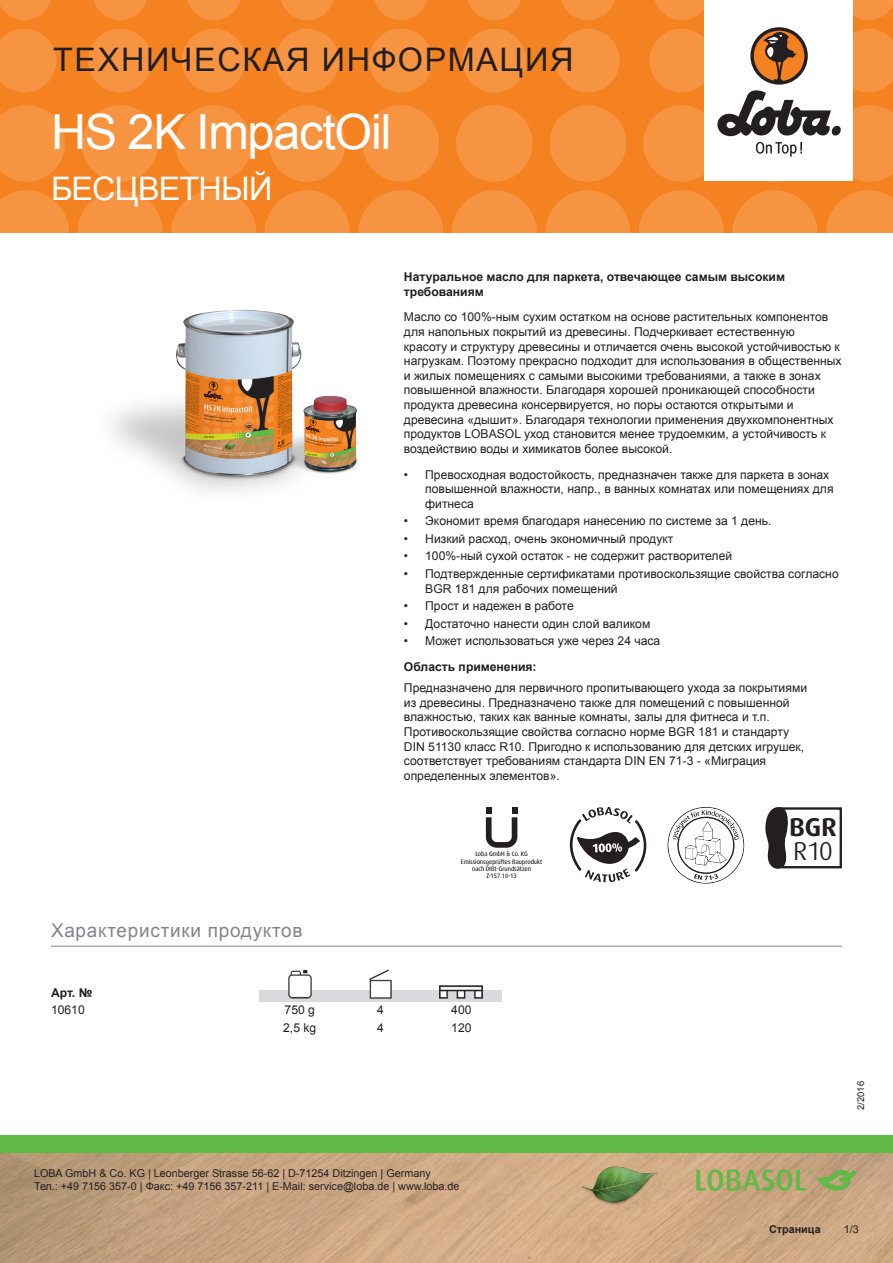
<style>
.page{position:relative;width:893px;height:1263px;background:#fff}
.page>*{position:absolute;margin:0;border:0;box-sizing:border-box;transform-origin:0 0}
.t1{font:48.6px "Arial";letter-spacing:-.025em;color:#fff}
.t2{font:32.4px "Arial";letter-spacing:.05em;color:#231f20}
.t3{font:32.4px "Arial";letter-spacing:-.025em;color:#fff}
.Logos_Erweiterung{font:700 expanded 25.8px/24.3px "Dax Pro";color:#231f20;scale:.88 1}
.Titel_grau{font:18.9px "Arial";letter-spacing:.04em;color:#82858b}
.Text{font:12.15px/14.5px "Arial";color:#231f20}
.Text_Bold{font:700 12.15px/14.5px "Arial";color:#231f20}
.Text_zentriert{font:12.15px "Arial";color:#231f20}
.Pagina{font:10.8px/12.9px "Arial";color:#231f20}
.t4{font:700 10.8px "Arial";color:#231f20}
.t5{font:9.45px "Arial";color:#231f20}
.DIBT{font:500 expanded 6.45px/7.5px "Dax Pro";color:#231f20;text-align:center;scale:.82 1}
.s1{font-weight:400}
</style>
<div class="page">
<div style="left:0;top:0;width:893px;height:233px;background:#f58220"></div>
<svg style="left:0;top:190px;width:69px;height:43px"></svg>
<svg style="left:78px;top:190px;width:85px;height:85px;fill:#f69441"></svg>
<svg style="left:171px;top:190px;width:85px;height:85px;fill:#f69441"></svg>
<svg style="left:265px;top:190px;width:85px;height:85px;fill:#f69441"></svg>
<svg style="left:358px;top:190px;width:85px;height:85px;fill:#f69441"></svg>
<svg style="left:545px;top:190px;width:85px;height:85px;fill:#f69441"></svg>
<svg style="left:452px;top:190px;width:85px;height:85px;fill:#f69441"></svg>
<svg style="left:732px;top:190px;width:85px;height:85px;fill:#f69441"></svg>
<svg style="left:639px;top:190px;width:85px;height:85px;fill:#f69441"></svg>
<svg style="left:826px;top:190px;width:67px;height:43px"></svg>
<svg style="left:0;top:105px;width:65px;height:77px"></svg>
<svg style="left:82px;top:105px;width:76px;height:77px"></svg>
<svg style="left:175px;top:105px;width:77px;height:77px"></svg>
<svg style="left:269px;top:105px;width:76px;height:77px"></svg>
<svg style="left:456px;top:105px;width:77px;height:77px"></svg>
<svg style="left:362px;top:105px;width:77px;height:77px"></svg>
<svg style="left:550px;top:105px;width:76px;height:77px"></svg>
<svg style="left:0;top:29px;width:56px;height:63px"></svg>
<svg style="left:182px;top:29px;width:64px;height:63px"></svg>
<svg style="left:88px;top:29px;width:64px;height:63px"></svg>
<svg style="left:275px;top:29px;width:64px;height:63px"></svg>
<svg style="left:462px;top:29px;width:64px;height:63px"></svg>
<svg style="left:369px;top:29px;width:64px;height:63px"></svg>
<svg style="left:556px;top:29px;width:64px;height:63px"></svg>
<svg style="left:0;top:0;width:51px;height:20px"></svg>
<svg style="left:187px;top:0;width:53px;height:20px"></svg>
<svg style="left:468px;top:0;width:53px;height:20px"></svg>
<svg style="left:655px;top:0;width:49px;height:20px"></svg>
<svg style="left:93px;top:0;width:54px;height:20px"></svg>
<svg style="left:374px;top:0;width:54px;height:20px"></svg>
<svg style="left:281px;top:0;width:53px;height:20px"></svg>
<svg style="left:561px;top:0;width:54px;height:20px"></svg>
<svg style="left:853px;top:0;width:40px;height:20px"></svg>
<img style="left:0;top:1152px;width:893px;height:111px">
<div style="left:0;top:1135px;width:893px;height:17px;background:#60bb46"></div>
<div style="left:704px;top:0;width:149px;height:181px;background:#fff"></div>
<svg style="left:643px;top:28px;width:250px;height:154px"></svg>
<img style="left:578px;top:1161px;width:82px;height:81px">
<svg style="left:696px;top:1169px;width:161px;height:22px;background:#9eac69"></svg>
<hr style="left:51px;top:946px;width:791px;height:1px;background:#82858b">
<img style="left:288px;top:969px;width:195px;height:21px">
<img style="left:259px;top:990px;width:243px;height:11px">
<img style="left:106px;top:272px;width:251px;height:219px">
<svg style="left:486px;top:807px;width:31px;height:41px"></svg>
<svg style="left:570px;top:807px;width:76px;height:75px"></svg>
<svg style="left:668px;top:807px;width:76px;height:76px"></svg>
<div style="left:781px;top:807px;width:61px;height:61px;border:2px solid #231f20"></div>
<svg style="left:765px;top:807px;width:27px;height:62px"></svg>
<h2 class="t2" style="left:53px;top:38px;width:522px">ТЕХНИЧЕСКАЯ ИНФОРМАЦИЯ</h2>
<p class="t1" style="left:51px;top:100px;width:342px">HS 2K ImpactOil</p>
<h2 class="t3" style="left:51px;top:167px;width:223px">БЕСЦВЕТНЫЙ</h2>
<p class="Titel_grau" style="left:51px;top:918px;width:253px">Характеристики продуктов</p>
<p class="Text_Bold" style="left:404px;top:270px;width:383px">Натуральное масло для паркета, отвечающее самым высоким требованиям</p>
<p class="Text" style="left:404px;top:310px;width:439px">Масло со 100%-ным сухим остатком на основе растительных компонентов для напольных покрытий из древесины. Подчеркивает естественную<br>красоту и структуру древесины и отличается очень высокой устойчивостью к нагрузкам. Поэтому прекрасно подходит для использования в общественных и жилых помещениях с самыми высокими требованиями, а также в зонах повышенной влажности. Благодаря хорошей проникающей способности продукта древесина консервируется, но поры остаются открытыми и древесина «дышит». Благодаря технологии применения двухкомпонентных продуктов LOBASOL уход становится менее трудоемким, а устойчивость к воздействию воды и химикатов более высокой.</p>
<p class="Text" style="left:425px;top:467px;width:410px;text-indent:-21px">• Превосходная водостойкость, предназначен также для паркета в зонах повышенной влажности, напр., в ванных комнатах или помещениях для фитнеса</p>
<p class="Text" style="left:404px;top:514px;width:369px">• Экономит время благодаря нанесению по системе за 1 день.</p>
<p class="Text" style="left:404px;top:531px;width:271px">• Низкий расход, очень экономичный продукт</p>
<p class="Text" style="left:404px;top:549px;width:330px">• 100%-ный сухой остаток - не содержит растворителей</p>
<p class="Text" style="left:425px;top:566px;width:415px;text-indent:-21px">• Подтвержденные сертификатами противоскользящие свойства согласно<br>BGR 181 для рабочих помещений</p>
<p class="Text" style="left:404px;top:599px;width:171px">• Прост и надежен в работе</p>
<p class="Text" style="left:404px;top:616px;width:248px">• Достаточно нанести один слой валиком</p>
<p class="Text" style="left:404px;top:634px;width:258px">• Может использоваться уже через 24 часа</p>
<p class="Text_Bold" style="left:404px;top:660px;width:134px">Область применения:</p>
<p class="Text" style="left:404px;top:681px;width:405px">Предназначено для первичного пропитывающего ухода за покрытиями из древесины. Предназначено также для помещений с повышенной влажностью, таких как ванные комнаты, залы для фитнеса и т.п.<br>Противоскользящие свойства согласно норме BGR 181 и стандарту DIN 51130 класс R10. Пригодно к использованию для детских игрушек, соответствует требованиям стандарта DIN EN 71-3 - «Миграция определенных элементов».</p>
<p class="DIBT" style="left:461px;top:850px;width:101px">Loba GmbH &amp; Co. KG<br>Emissionsgeprüftes Bauprodukt nach DIBt-Grundsätzen<br>Z-157.10-13</p>
<p class="Logos_Erweiterung" style="left:790px;top:815px;width:55px">BGR<br><span class="s1">R10</span></p>
<p class="Text_Bold" style="left:51px;top:986px;width:43px">Арт. №</p>
<p class="Text" style="left:51px;top:1003px;width:35px">10610</p>
<p class="Text_zentriert" style="left:285px;top:1002px;width:32px">750 g</p>
<p class="Text_zentriert" style="left:377px;top:1002px;width:8px">4</p>
<p class="Text_zentriert" style="left:451px;top:1002px;width:22px">400</p>
<p class="Text_zentriert" style="left:283px;top:1019px;width:35px">2,5 kg</p>
<p class="Text_zentriert" style="left:377px;top:1019px;width:8px">4</p>
<p class="Text_zentriert" style="left:451px;top:1019px;width:22px">120</p>
<p class="Pagina" style="left:34px;top:1167px;width:427px">LOBA GmbH &amp; Co. KG | Leonberger Strasse 56-62 | D-71254 Ditzingen | Germany<br>Тел.: +49 7156 357-0 | Факс: +49 7156 357-211 | E-Mail: service@loba.de | www.loba.de</p>
<p class="t5" style="left:855px;top:1110px;width:30px;rotate:-90deg">2/2016</p>
<p class="t4" style="left:769px;top:1221px;width:53px">Страница</p>
<p class="Pagina" style="left:844px;top:1222px;width:17px">1/3</p>
</div>
